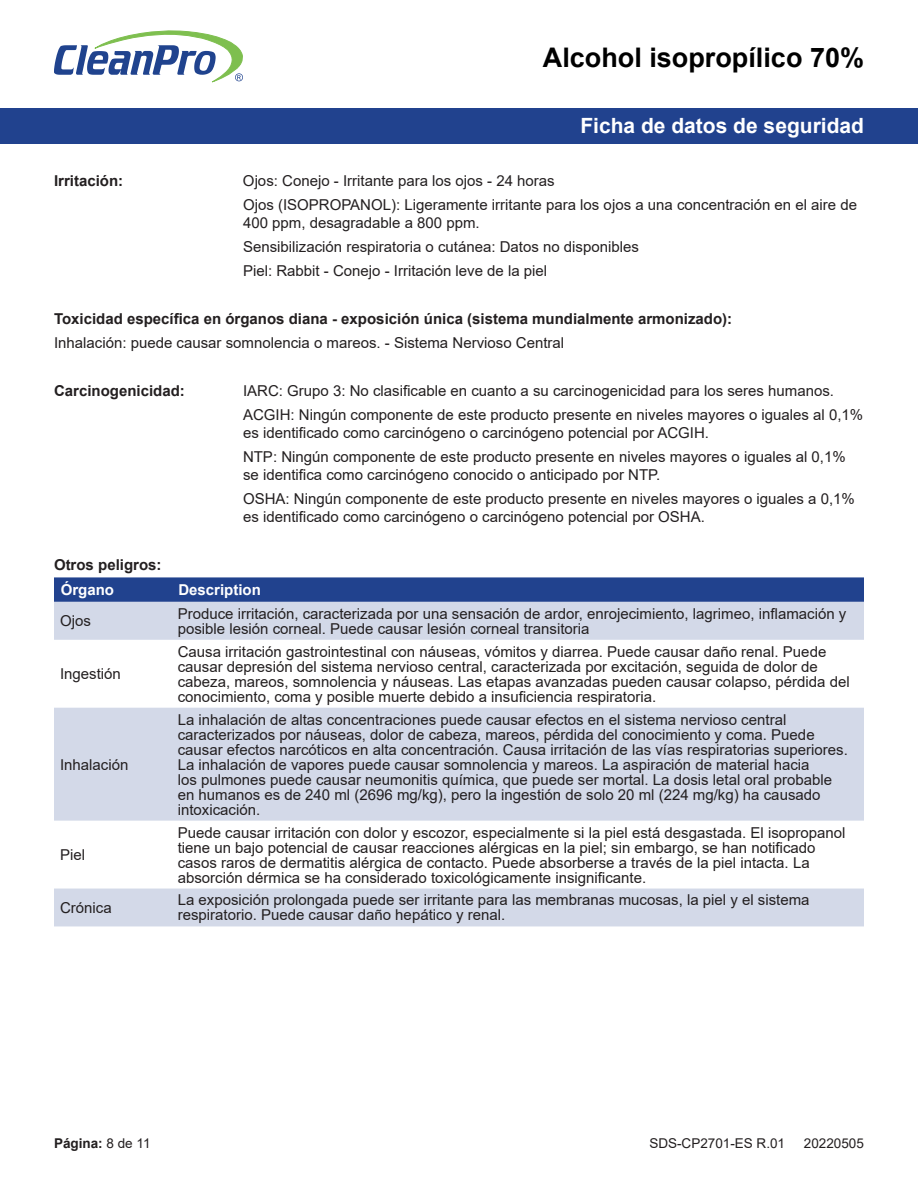
<style>
.page{position:relative;width:918px;height:1188px;background:#fff}
.page>*{position:absolute;margin:0;border:0;box-sizing:border-box;transform-origin:0 0}
.t1{font:700 27px "Arial";color:#000}
.t2{font:700 21px "Arial";color:#fff}
.CleanPro_Table_Cell{font:15px/15px "Arial";color:#231f20}
.CleanPro_Paragraph_S{font:15px/18px "Arial";color:#231f20}
.CleanPro_Paragraph_S-2{font:700 15px "Arial";color:#231f20}
.CleanPro_Table_Heade{font:700 15px "Arial";color:#fff}
.t3{font:13.5px "Arial";color:#231f20}
.t4{font:700 13.5px "Arial";color:#231f20}
.s1{font-weight:400}
</style>
<div class="page">
<div style="left:0;top:108px;width:918px;height:36px;background:#21428e"></div>
<svg style="left:54px;top:31px;width:189px;height:51px"></svg>
<svg style="left:54px;top:577px;width:810px;height:25px;background:#264690"></svg>
<svg style="left:54px;top:602px;width:810px;height:324px;fill:#d3d9e8"></svg>
<h1 class="t1" style="left:543px;top:38px;width:323px">Alcohol isopropílico 70%</h1>
<h2 class="t2" style="left:580px;top:111px;width:285px">Ficha de datos de seguridad</h2>
<p class="CleanPro_Paragraph_S-2" style="left:54px;top:171px;width:71px">Irritación:</p>
<p class="CleanPro_Paragraph_S" style="left:243px;top:172px;width:313px">Ojos: Conejo - Irritante para los ojos - 24 horas</p>
<p class="CleanPro_Paragraph_S" style="left:243px;top:196px;width:616px">Ojos (ISOPROPANOL): Ligeramente irritante para los ojos a una concentración en el aire de<br>400 ppm, desagradable a 800 ppm.</p>
<p class="CleanPro_Paragraph_S" style="left:243px;top:238px;width:397px">Sensibilización respiratoria o cutánea: Datos no disponibles</p>
<p class="CleanPro_Paragraph_S" style="left:243px;top:262px;width:306px">Piel: Rabbit - Conejo - Irritación leve de la piel</p>
<p class="CleanPro_Paragraph_S-2" style="left:54px;top:309px;width:680px">Toxicidad específica en órganos diana - exposición única (sistema mundialmente armonizado):</p>
<p class="CleanPro_Paragraph_S" style="left:54px;top:334px;width:512px">Inhalación: puede causar somnolencia o mareos. - Sistema Nervioso Central</p>
<p class="CleanPro_Paragraph_S-2" style="left:54px;top:381px;width:132px">Carcinogenicidad:</p>
<p class="CleanPro_Paragraph_S" style="left:243px;top:382px;width:593px">IARC: Grupo 3: No clasificable en cuanto a su carcinogenicidad para los seres humanos.</p>
<p class="CleanPro_Paragraph_S" style="left:243px;top:406px;width:622px">ACGIH: Ningún componente de este producto presente en niveles mayores o iguales al 0,1% es identificado como carcinógeno o carcinógeno potencial por ACGIH.</p>
<p class="CleanPro_Paragraph_S" style="left:243px;top:448px;width:604px">NTP: Ningún componente de este producto presente en niveles mayores o iguales al 0,1% se identifica como carcinógeno conocido o anticipado por NTP.</p>
<p class="CleanPro_Paragraph_S" style="left:243px;top:490px;width:613px">OSHA: Ningún componente de este producto presente en niveles mayores o iguales a 0,1% es identificado como carcinógeno o carcinógeno potencial por OSHA.</p>
<p class="CleanPro_Paragraph_S-2" style="left:54px;top:555px;width:109px">Otros peligros:</p>
<p class="CleanPro_Table_Heade" style="left:61px;top:579px;width:55px">Órgano</p>
<p class="CleanPro_Table_Heade" style="left:178px;top:579px;width:84px">Description</p>
<p class="CleanPro_Table_Cell" style="left:60px;top:613px;width:32px">Ojos</p>
<p class="CleanPro_Table_Cell" style="left:178px;top:606px;width:670px">Produce irritación, caracterizada por una sensación de ardor, enrojecimiento, lagrimeo, inflamación y posible lesión corneal. Puede causar lesión corneal transitoria</p>
<p class="CleanPro_Table_Cell" style="left:60px;top:666px;width:62px">Ingestión</p>
<p class="CleanPro_Table_Cell" style="left:178px;top:644px;width:674px">Causa irritación gastrointestinal con náuseas, vómitos y diarrea. Puede causar daño renal. Puede causar depresión del sistema nervioso central, caracterizada por excitación, seguida de dolor de cabeza, mareos, somnolencia y náuseas. Las etapas avanzadas pueden causar colapso, pérdida del conocimiento, coma y posible muerte debido a insuficiencia respiratoria.</p>
<p class="CleanPro_Table_Cell" style="left:60px;top:757px;width:70px">Inhalación</p>
<p class="CleanPro_Table_Cell" style="left:60px;top:847px;width:27px">Piel</p>
<p class="CleanPro_Table_Cell" style="left:178px;top:712px;width:672px">La inhalación de altas concentraciones puede causar efectos en el sistema nervioso central caracterizados por náuseas, dolor de cabeza, mareos, pérdida del conocimiento y coma. Puede causar efectos narcóticos en alta concentración. Causa irritación de las vías respiratorias superiores.<br>La inhalación de vapores puede causar somnolencia y mareos. La aspiración de material hacia<br>los pulmones puede causar neumonitis química, que puede ser mortal. La dosis letal oral probable en humanos es de 240 ml (2696 mg/kg), pero la ingestión de solo 20 ml (224 mg/kg) ha causado intoxicación.</p>
<p class="CleanPro_Table_Cell" style="left:178px;top:825px;width:669px">Puede causar irritación con dolor y escozor, especialmente si la piel está desgastada. El isopropanol tiene un bajo potencial de causar reacciones alérgicas en la piel; sin embargo, se han notificado casos raros de dermatitis alérgica de contacto. Puede absorberse a través de la piel intacta. La absorción dérmica se ha considerado toxicológicamente insignificante.</p>
<p class="CleanPro_Table_Cell" style="left:60px;top:900px;width:53px">Crónica</p>
<p class="CleanPro_Table_Cell" style="left:178px;top:893px;width:633px">La exposición prolongada puede ser irritante para las membranas mucosas, la piel y el sistema respiratorio. Puede causar daño hepático y renal.</p>
<p class="t4" style="left:54px;top:1133px;width:98px">Página: <span class="s1">8 de 11</span></p>
<p class="t3" style="left:649px;top:1134px;width:137px">SDS-CP2701-ES R.01</p>
<p class="t3" style="left:804px;top:1134px;width:62px">20220505</p>
</div>
